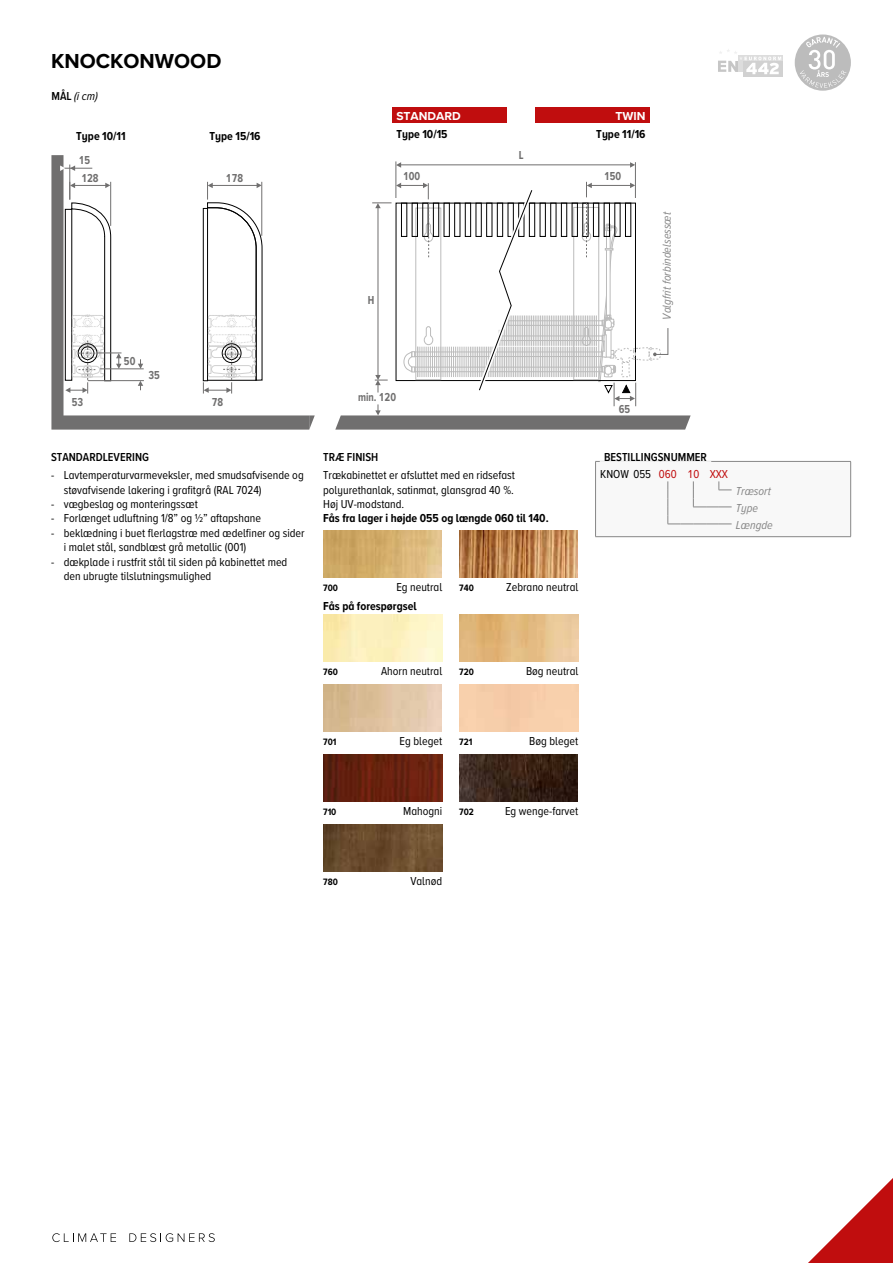
<style>
.page{position:relative;width:893px;height:1263px;background:#fff}
.page>*{position:absolute;margin:0;border:0;box-sizing:border-box;transform-origin:0 0}
.t1{font:700 21px "Proxima Nova";color:#000}
.t2{font:12px/14.4px "Proxima Nova Cond";color:#000}
.t3{font:700 12px "Proxima Nova Cond";color:#000}
.t4{font:600 12px/17.1px "Proxima Nova Cond";color:#000}
.t5{font:italic 12px/17px "Proxima Nova Cond";color:#878787}
.t6{font:700 12px/17.2px "Proxima Nova Cond";color:#706f6f;scale:.9 1}
.t7{font:700 12px "Proxima Nova";color:#fff}
.t8{font:italic 12px "Proxima Nova Cond";color:#000}
.t9{font:700 9.6px "Proxima Nova Cond";color:#000}
.s1{font-weight:600;font-style:normal}
.s2{font-weight:400}
.s3{font-weight:400;color:#c00d0e}
</style>
<div class="page">
<svg style="left:52px;top:1233px;width:64px;height:9px"></svg>
<svg style="left:129px;top:1233px;width:86px;height:9px"></svg>
<svg style="left:808px;top:1178px;width:85px;height:85px"></svg>
<svg style="left:51px;top:155px;width:258px;height:275px"></svg>
<svg style="left:309px;top:415px;width:6px;height:15px"></svg>
<hr style="left:100px;top:369px;width:44px;height:1px;background:#706f6f">
<svg style="left:397px;top:162px;width:4px;height:6px"></svg>
<svg style="left:630px;top:162px;width:5px;height:6px"></svg>
<hr style="left:70px;top:165px;width:1px;height:35px;background:#706f6f">
<svg style="left:138px;top:381px;width:5px;height:9px"></svg>
<svg style="left:138px;top:359px;width:5px;height:10px"></svg>
<hr style="left:396px;top:161px;width:1px;height:37px;background:#706f6f">
<hr style="left:400px;top:165px;width:232px;height:1px;background:#706f6f">
<hr style="left:635px;top:162px;width:1px;height:36px;background:#706f6f">
<hr style="left:88px;top:380px;width:56px;height:1px;background:#706f6f">
<svg style="left:65px;top:182px;width:56px;height:211px"></svg>
<svg style="left:203px;top:182px;width:60px;height:211px"></svg>
<svg style="left:335px;top:182px;width:356px;height:248px"></svg>
<svg style="left:60px;top:165px;width:32px;height:6px"></svg>
<img style="left:323px;top:531px;width:118px;height:47px">
<img style="left:459px;top:531px;width:118px;height:47px">
<img style="left:459px;top:615px;width:119px;height:47px">
<img style="left:323px;top:755px;width:119px;height:47px">
<img style="left:459px;top:755px;width:119px;height:47px">
<img style="left:323px;top:825px;width:119px;height:47px">
<div style="left:596px;top:461px;width:255px;height:76px;background:#f8f8f8"></div>
<hr style="left:595px;top:462px;width:1px;height:74px;background:#878787">
<hr style="left:595px;top:461px;width:256px;height:1px;background:#878787">
<hr style="left:850px;top:462px;width:1px;height:74px;background:#878787">
<hr style="left:595px;top:536px;width:256px;height:1px;background:#878787">
<hr style="left:600px;top:461px;width:111px;height:4px;background:#f8f8f8">
<svg style="left:668px;top:481px;width:64px;height:44px"></svg>
<svg style="left:795px;top:35px;width:56px;height:56px"></svg>
<div style="left:826px;top:52px;width:6px;height:15px;background:#bcbcbc;border-radius:3px"></div>
<div style="left:392px;top:108px;width:115px;height:15px;background:#c00d0e"></div>
<div style="left:535px;top:108px;width:115px;height:15px;background:#c00d0e"></div>
<div style="left:662px;top:212px;width:8px;height:116px;background:#fff"></div>
<div style="left:738px;top:55px;width:45px;height:17px;background:#e5e5e5"></div>
<div style="left:743px;top:61px;width:40px;height:16px;background:#d1d1d1"></div>
<svg style="left:718px;top:50px;width:63px;height:24px"></svg>
<h1 class="t1" style="left:51px;top:45px;width:172px">KNOCKONWOOD</h1>
<p class="t8" style="left:51px;top:87px;width:48px"><span class="s1">MÅL</span> (i cm)</p>
<p class="t7" style="left:396px;top:107px;width:66px">STANDARD</p>
<p class="t3" style="left:396px;top:125px;width:53px">Type 10/15</p>
<p class="t7" style="left:616px;top:107px;width:32px">TWIN</p>
<p class="t3" style="left:76px;top:127px;width:51px">Type 10/11</p>
<p class="t3" style="left:596px;top:125px;width:51px">Type 11/16</p>
<p class="t3" style="left:210px;top:127px;width:53px">Type 15/16</p>
<p class="t6" style="left:79px;top:151px;width:24px">15<br>128</p>
<p class="t6" style="left:124px;top:352px;width:14px">50</p>
<p class="t6" style="left:148px;top:366px;width:14px">35</p>
<p class="t6" style="left:519px;top:146px;width:7px">L</p>
<p class="t6" style="left:226px;top:169px;width:21px">178</p>
<p class="t6" style="left:403px;top:167px;width:21px">100</p>
<p class="t6" style="left:604px;top:167px;width:21px">150</p>
<p class="t6" style="left:368px;top:291px;width:9px">H</p>
<p class="t6" style="left:72px;top:393px;width:14px">53</p>
<p class="t6" style="left:212px;top:393px;width:14px">78</p>
<p class="t6" style="left:358px;top:388px;width:44px">min. 120</p>
<p class="t6" style="left:619px;top:400px;width:14px">65</p>
<p class="t5" style="left:658px;top:320px;width:109px;rotate:-90deg">Valgfrit forbindelsessæt</p>
<p class="t4" style="left:51px;top:448px;width:99px">STANDARDLEVERING</p>
<p class="t2" style="left:64px;top:467px;width:241px;text-indent:-13px">- Lavtemperaturvarmeveksler, med smudsafvisende og støvafvisende lakering i grafitgrå (RAL 7024)</p>
<p class="t2" style="left:51px;top:496px;width:148px">- vægbeslag og monteringssæt</p>
<p class="t2" style="left:51px;top:511px;width:212px">- Forlænget udluftning 1/8” og ½” aftapshane</p>
<p class="t2" style="left:64px;top:525px;width:242px;text-indent:-13px">- beklædning i buet flerlagstræ med ædelfiner og sider i malet stål, sandblæst grå metallic (001)</p>
<p class="t2" style="left:64px;top:554px;width:225px;text-indent:-13px">- dækplade i rustfrit stål til siden på kabinettet med den ubrugte tilslutningsmulighed</p>
<p class="t4" style="left:323px;top:448px;width:57px">TRÆ FINISH</p>
<p class="t2" style="left:323px;top:467px;width:193px;text-align:justify">Trækabinettet er afsluttet med en ridsefast polyurethanlak, satinmat, glansgrad 40 %.<br>Høj UV-modstand.</p>
<p class="t3" style="left:323px;top:509px;width:227px">Fås fra lager i højde 055 og længde 060 til 140.</p>
<p class="t9" style="left:323px;top:581px;width:16px">700</p>
<p class="t2" style="left:396px;top:580px;width:47px">Eg neutral</p>
<p class="t9" style="left:459px;top:581px;width:16px">740</p>
<p class="t2" style="left:506px;top:580px;width:74px">Zebrano neutral</p>
<p class="t3" style="left:323px;top:597px;width:95px">Fås på forespørgsel</p>
<p class="t4" style="left:600px;top:448px;width:129px;text-indent:4px">BESTILLINGSNUMMER<br><span class="s2">KNOW 055</span> <span class="s3">060 10 XXX</span></p>
<p class="t5" style="left:736px;top:482px;width:39px">Træsort<br>Type<br>Længde</p>
<p class="t9" style="left:323px;top:665px;width:16px">760</p>
<p class="t2" style="left:381px;top:664px;width:63px">Ahorn neutral</p>
<p class="t9" style="left:459px;top:665px;width:16px">720</p>
<p class="t2" style="left:526px;top:664px;width:54px">Bøg neutral</p>
<p class="t9" style="left:323px;top:735px;width:15px">701</p>
<p class="t2" style="left:400px;top:734px;width:44px">Eg bleget</p>
<p class="t9" style="left:459px;top:735px;width:15px">721</p>
<p class="t2" style="left:529px;top:734px;width:50px">Bøg bleget</p>
<p class="t9" style="left:323px;top:805px;width:15px">710</p>
<p class="t2" style="left:403px;top:804px;width:41px">Mahogni</p>
<p class="t9" style="left:459px;top:805px;width:16px">702</p>
<p class="t2" style="left:505px;top:804px;width:75px">Eg wenge-farvet</p>
<p class="t9" style="left:323px;top:875px;width:16px">780</p>
<p class="t2" style="left:410px;top:874px;width:33px">Valnød</p>
</div>
